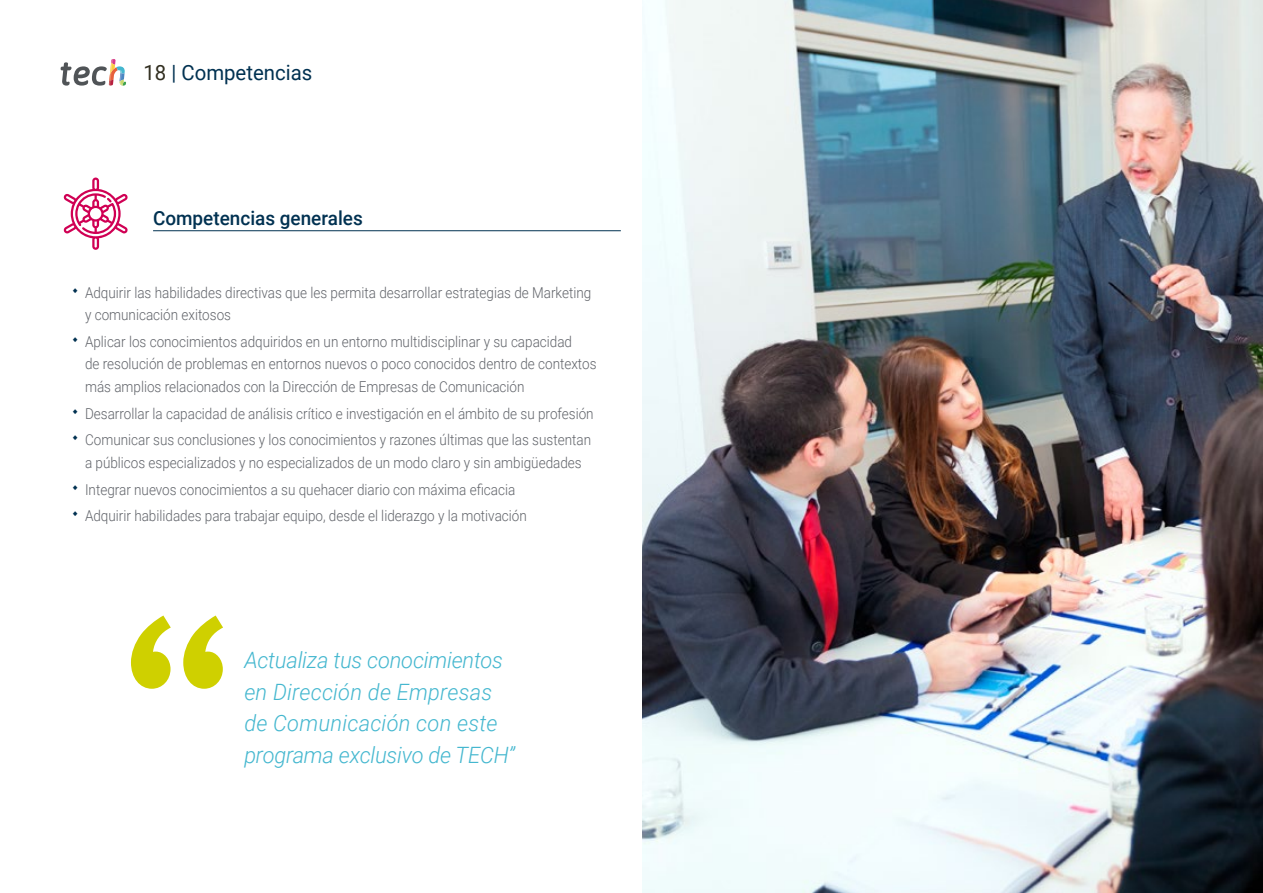
<style>
.page{position:relative;width:1263px;height:893px;background:#fff}
.page>*{position:absolute;margin:0;border:0;box-sizing:border-box;transform-origin:0 0}
.t1{font:italic 300 22.5px/31.5px "Roboto";letter-spacing:-.01em;color:#44b7cf}
.t2{font:21px "Roboto";color:#003151}
.t3{font:500 19.5px "Roboto";color:#003151}
.t4{font:300 15px/22.5px "Roboto";color:#61646a;scale:.9 1}
.s1{color:#312e20}
</style>
<div class="page">
<hr style="left:153px;top:230px;width:468px;height:1px;background:#003151">
<svg style="left:63px;top:178px;width:65px;height:72px"></svg>
<svg style="left:61px;top:59px;width:65px;height:27px"></svg>
<img style="left:642px;top:0;width:621px;height:893px">
<svg style="left:131px;top:615px;width:92px;height:74px"></svg>
<h2 class="t2" style="left:144px;top:57px;width:170px"><span class="s1">18</span> | Competencias</h2>
<h3 class="t3" style="left:153px;top:205px;width:211px">Competencias generales</h3>
<p class="t4" style="left:85px;top:281px;width:564px">Adquirir las habilidades directivas que les permita desarrollar estrategias de Marketing y comunicación exitosos</p>
<p class="t4" style="left:85px;top:330px;width:570px">Aplicar los conocimientos adquiridos en un entorno multidisciplinar y su capacidad<br>de resolución de problemas en entornos nuevos o poco conocidos dentro de contextos más amplios relacionados con la Dirección de Empresas de Comunicación</p>
<p class="t4" style="left:85px;top:399px;width:567px;line-height:26.7px">Desarrollar la capacidad de análisis crítico e investigación en el ámbito de su profesión<br>Comunicar sus conclusiones y los conocimientos y razones últimas que las sustentan</p>
<p class="t4" style="left:85px;top:449px;width:553px;line-height:26.7px">a públicos especializados y no especializados de un modo claro y sin ambigüedades<br>Integrar nuevos conocimientos a su quehacer diario con máxima eficacia<br>Adquirir habilidades para trabajar equipo, desde el liderazgo y la motivación</p>
<h1 class="t1" style="left:244px;top:643px;width:272px">Actualiza tus conocimientos en Dirección de Empresas de Comunicación con este programa exclusivo de TECH”</h1>
</div>
